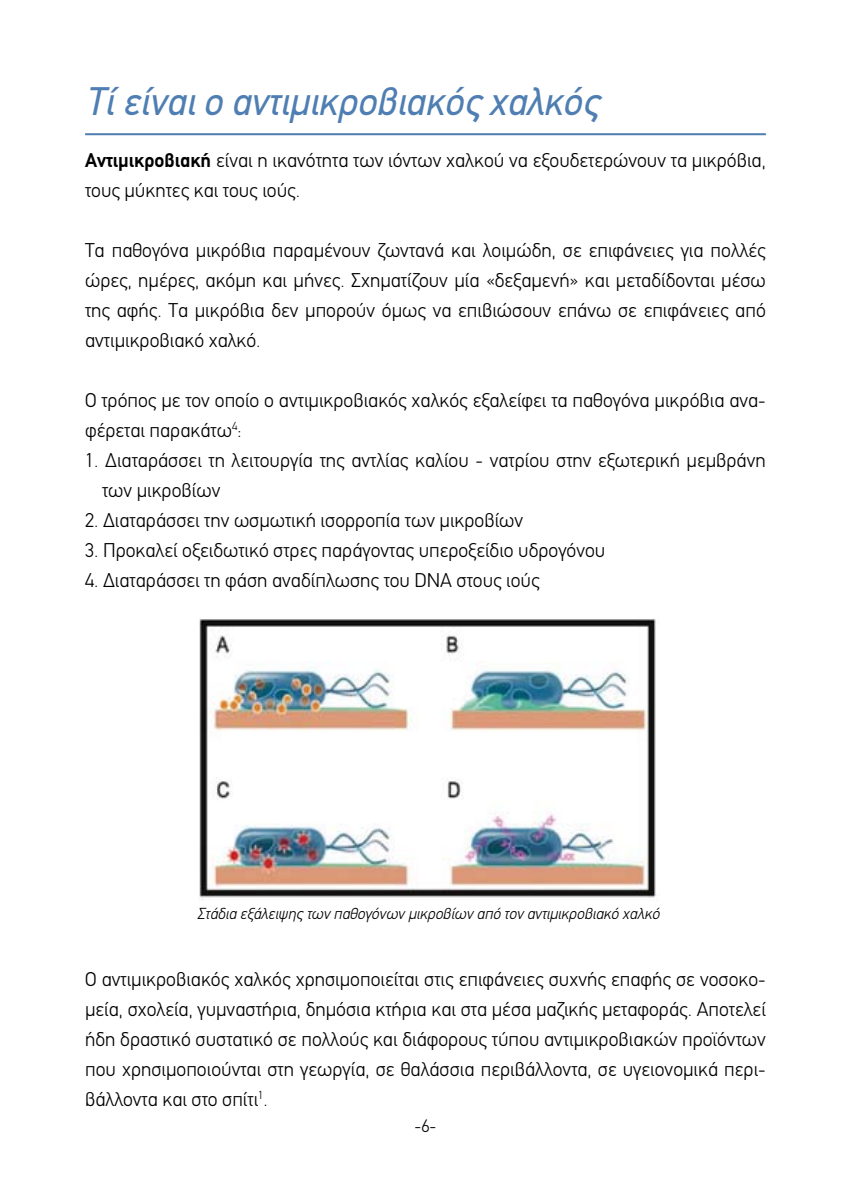
<style>
.page{position:relative;width:851px;height:1191px;background:#fff}
.page>*{position:absolute;margin:0;border:0;box-sizing:border-box;transform-origin:0 0}
.t1{font:italic 40px "PF Din Text";color:#4f7eb2}
.t2{font:300 20px/30px "PF Din Text";color:#000}
.t3{font:300 18px "PF Din Text";color:#000}
.t4{font:italic 300 16px "PF Din Text";color:#000}
.s1{font-weight:700}
</style>
<div class="page">
<hr style="left:85px;top:133px;width:680px;height:2px;background:#4f7eb2">
<img style="left:199px;top:618px;width:458px;height:282px">
<p class="t1" style="left:85px;top:78px;width:514px">Τί είναι ο αντιμικροβιακός χαλκός</p>
<p class="t2" style="left:85px;top:145px;width:682px"><span class="s1">Αντιμικροβιακή</span> είναι η ικανότητα των ιόντων χαλκού να εξουδετερώνουν τα μικρόβια, τους μύκητες και τους ιούς.</p>
<p class="t2" style="left:85px;top:235px;width:682px;text-align:justify">Τα παθογόνα μικρόβια παραμένουν ζωντανά και λοιμώδη, σε επιφάνειες για πολλές ώρες, ημέρες, ακόμη και μήνες. Σχηματίζουν μία «δεξαμενή» και μεταδίδονται μέσω της αφής. Τα μικρόβια δεν μπορούν όμως να επιβιώσουν επάνω σε επιφάνειες από αντιμικροβιακό χαλκό.</p>
<p class="t2" style="left:85px;top:385px;width:682px">Ο τρόπος με τον οποίο ο αντιμικροβιακός χαλκός εξαλείφει τα παθογόνα μικρόβια ανα&shy;φέρεται παρακάτω<sup>4</sup>:</p>
<p class="t2" style="left:102px;top:445px;width:665px;text-indent:-17px">1. Διαταράσσει τη λειτουργία της αντλίας καλίου - νατρίου στην εξωτερική μεμβράνη των μικροβίων</p>
<p class="t2" style="left:85px;top:505px;width:439px">2. Διαταράσσει την ωσμωτική ισορροπία των μικροβίων</p>
<p class="t2" style="left:85px;top:535px;width:521px">3. Προκαλεί οξειδωτικό στρες παράγοντας υπεροξείδιο υδρογόνου</p>
<p class="t2" style="left:85px;top:565px;width:456px">4. Διαταράσσει τη φάση αναδίπλωσης του DNA στους ιούς</p>
<p class="t4" style="left:197px;top:904px;width:463px">Στάδια εξάλειψης των παθογόνων μικροβίων από τον αντιμικροβιακό χαλκό</p>
<p class="t2" style="left:85px;top:964px;width:682px;text-align:justify">Ο αντιμικροβιακός χαλκός χρησιμοποιείται στις επιφάνειες συχνής επαφής σε νοσοκο&shy;μεία, σχολεία, γυμναστήρια, δημόσια κτήρια και στα μέσα μαζικής μεταφοράς. Αποτελεί ήδη δραστικό συστατικό σε πολλούς και διάφορους τύπου αντιμικροβιακών προϊόντων που χρησιμοποιούνται στη γεωργία, σε θαλάσσια περιβάλλοντα, σε υγειονομικά περι&shy;βάλλοντα και στο σπίτι<sup>1</sup>.</p>
<p class="t3" style="left:414px;top:1115px;width:23px">- -</p>
</div>
